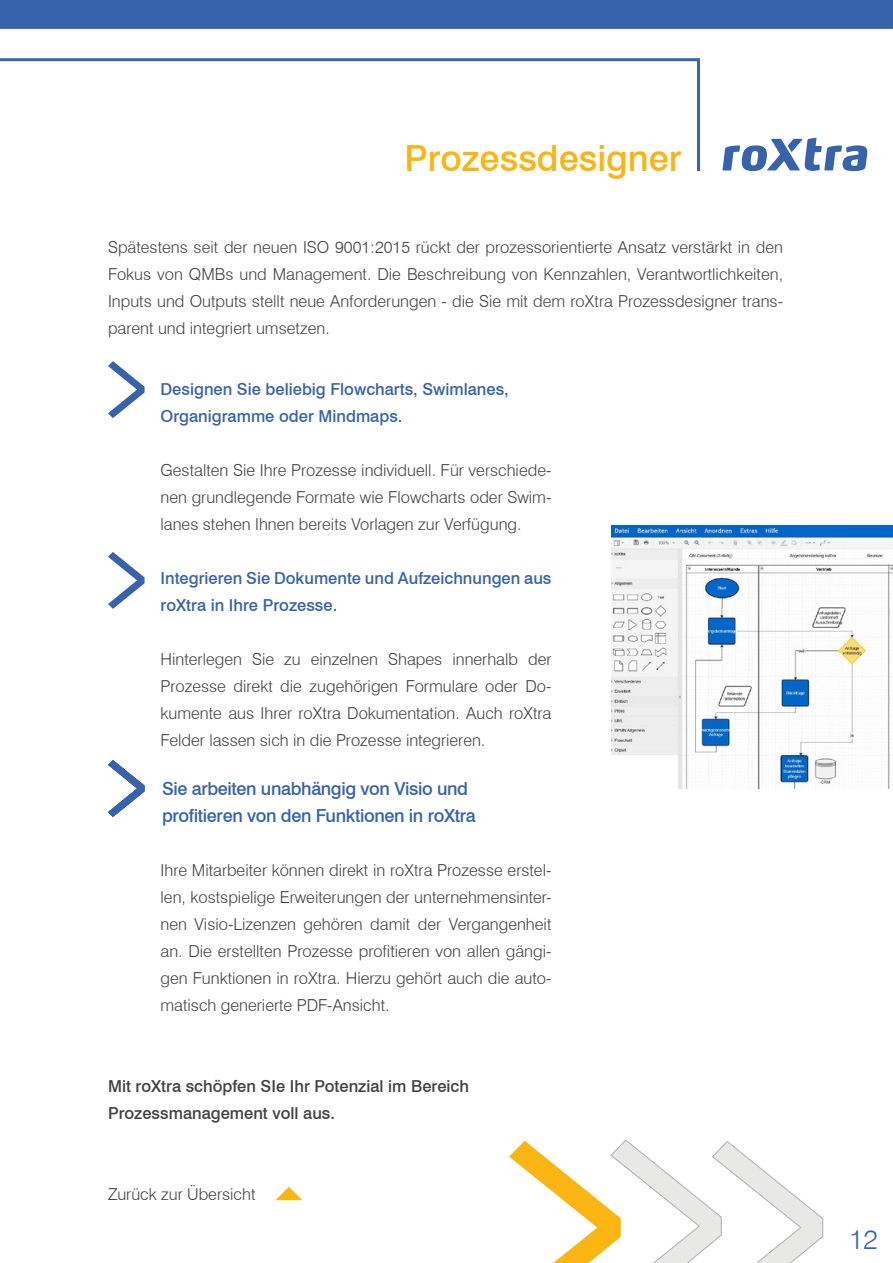
<style>
.page{position:relative;width:893px;height:1263px;background:#fff}
.page>*{position:absolute;margin:0;border:0;box-sizing:border-box;transform-origin:0 0}
.t1{font:500 36px "Swiss 721 BT";color:#fab513}
.t2{font:300 27px "Swiss 721 BT";color:#3862ab}
.t3{font:500 18px/27px "Swiss 721 BT";letter-spacing:-.02em;color:#3862ab}
.t4{font:300 16.5px/27px "Swiss 721 BT";color:#3f4144;text-align:justify}
.t5{font:500 16.5px/27px "Swiss 721 BT";color:#3862ab}
.t6{font:500 16.5px/27px "Swiss 721 BT";color:#3f4144}
</style>
<div class="page">
<svg style="left:0;top:58px;width:700px;height:114px"></svg>
<div style="left:0;top:0;width:893px;height:29px;background:#3862ab"></div>
<svg style="left:722px;top:138px;width:145px;height:33px"></svg>
<svg style="left:509px;top:1139px;width:315px;height:124px"></svg>
<svg style="left:275px;top:1187px;width:27px;height:13px"></svg>
<img style="left:611px;top:525px;width:282px;height:264px">
<svg style="left:108px;top:361px;width:37px;height:57px"></svg>
<svg style="left:108px;top:552px;width:37px;height:57px"></svg>
<svg style="left:108px;top:760px;width:37px;height:57px"></svg>
<h1 class="t1" style="left:404px;top:137px;width:279px">Prozessdesigner</h1>
<p class="t4" style="left:108px;top:233px;width:677px">Spätestens seit der neuen ISO 9001:2015 rückt der prozessorientierte Ansatz verstärkt in den Fokus von QMBs und Management. Die Beschreibung von Kennzahlen, Verantwortlichkeiten, Inputs und Outputs stellt neue Anforderungen - die Sie mit dem roXtra Prozessdesigner trans&shy;parent und integriert umsetzen.</p>
<p class="t5" style="left:160px;top:376px;width:350px">Designen Sie beliebig Flowcharts, Swimlanes,<br>Organigramme oder Mindmaps.</p>
<p class="t4" style="left:160px;top:457px;width:392px">Gestalten Sie Ihre Prozesse individuell. Für verschiede&shy;nen grundlegende Formate wie Flowcharts oder Swim&shy;lanes stehen Ihnen bereits Vorlagen zur Verfügung.</p>
<p class="t5" style="left:160px;top:565px;width:392px">Integrieren Sie Dokumente und Aufzeichnungen aus roXtra in Ihre Prozesse.</p>
<p class="t4" style="left:160px;top:646px;width:393px">Hinterlegen Sie zu einzelnen Shapes innerhalb der Prozesse direkt die zugehörigen Formulare oder Do&shy;kumente aus Ihrer roXtra Dokumentation. Auch roXtra Felder lassen sich in die Prozesse integrieren.</p>
<p class="t3" style="left:162px;top:775px;width:315px">Sie arbeiten unabhängig von Visio und profitieren von den Funktionen in roXtra</p>
<p class="t4" style="left:160px;top:856px;width:392px">Ihre Mitarbeiter können direkt in roXtra Prozesse erstel&shy;len, kostspielige Erweiterungen der unternehmensinter&shy;nen Visio-Lizenzen gehören damit der Vergangenheit an. Die erstellten Prozesse profitieren von allen gängi&shy;gen Funktionen in roXtra. Hierzu gehört auch die auto&shy;matisch generierte PDF-Ansicht.</p>
<p class="t6" style="left:108px;top:1072px;width:363px">Mit roXtra schöpfen SIe Ihr Potenzial im Bereich<br>Prozessmanagement voll aus.</p>
<p class="t4" style="left:108px;top:1181px;width:149px">Zurück zur Übersicht</p>
<h2 class="t2" style="left:849px;top:1222px;width:30px">12</h2>
</div>
